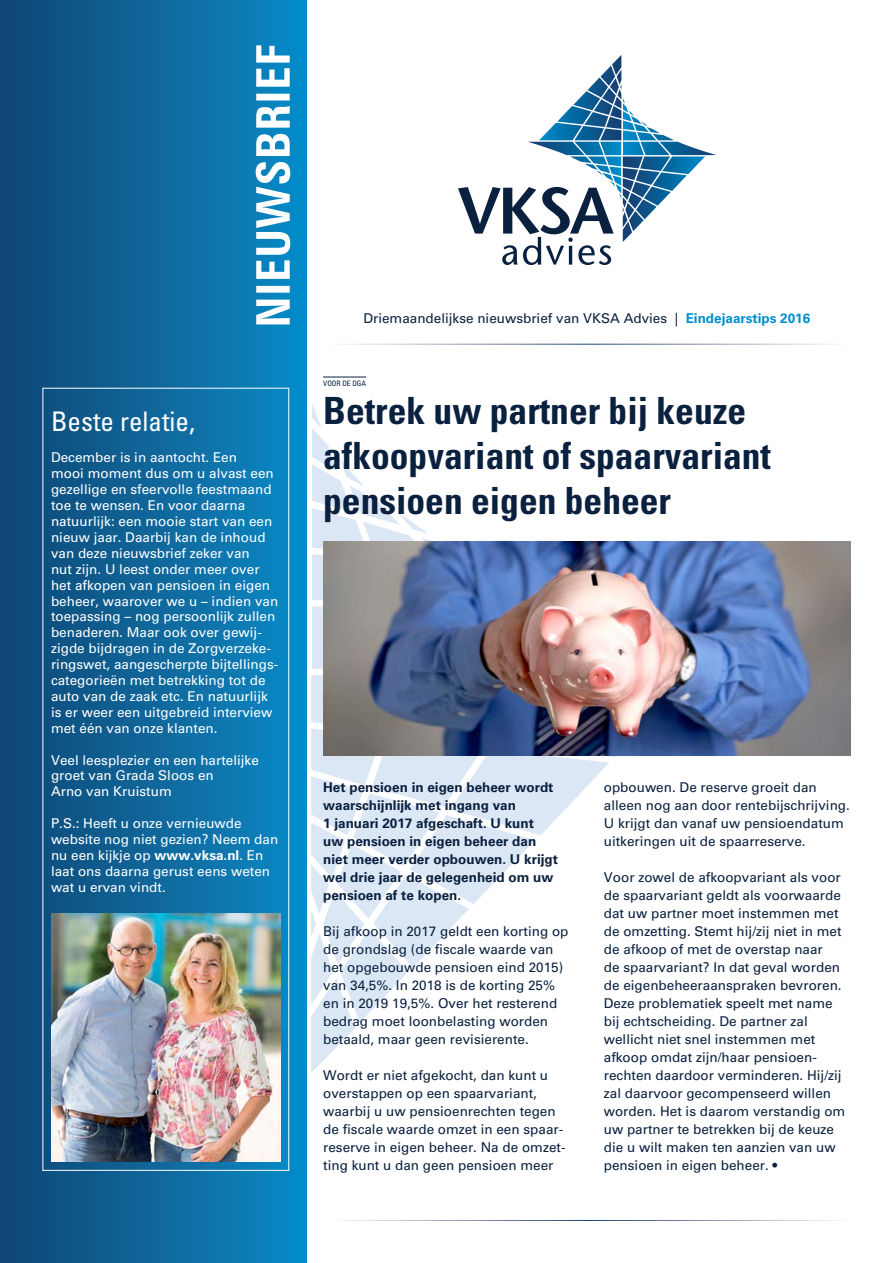
<style>
.page{position:relative;width:893px;height:1263px;background:#fff}
.page>*{position:absolute;margin:0;border:0;box-sizing:border-box;transform-origin:0 0}
.t1{font:700 condensed 37.5px/45px "Univers LT Std";color:#0a203f}
.t2{font:condensed 27px "Univers LT Std";color:#fff}
.t3{font:13.5px/18px "Univers LT Std";color:#0a203f}
.t4{font:13.5px/15.9px "Univers LT Std";color:#fff}
.t5{font:700 13.5px/18px "Univers LT Std";color:#0a203f}
.t6{font:condensed 7.5px "Univers LT Std";color:#0a203f}
.s1{font-weight:700}
.s2{font-weight:700;color:#008ece}
</style>
<div class="page">
<div style="left:0;top:0;width:306px;height:1263px;background:linear-gradient(to right,#114673,#0e8bc6)"></div>
<svg style="left:311px;top:404px;width:306px;height:669px"></svg>
<img style="left:51px;top:914px;width:230px;height:247px">
<svg style="left:256px;top:45px;width:34px;height:279px"></svg>
<svg style="left:458px;top:55px;width:258px;height:210px"></svg>
<hr style="left:323px;top:377px;width:43px;height:1px;background:#0a203f">
<img style="left:323px;top:541px;width:527px;height:215px">
<h2 class="t2" style="left:51px;top:404px;width:145px">Beste relatie,</h2>
<p class="t4" style="left:51px;top:450px;width:229px">December is in aantocht. Een<br>mooi moment dus om u alvast een gezellige en sfeervolle feestmaand toe te wensen. En voor daarna natuurlijk: een mooie start van een nieuw jaar. Daarbij kan de inhoud van deze nieuwsbrief zeker van<br>nut zijn. U leest onder meer over het afkopen van pensioen in eigen beheer, waarover we u – indien van toepassing – nog persoonlijk zullen benaderen. Maar ook over gewij&shy;zigde bijdragen in de Zorgverzeke&shy;ringswet, aangescherpte bijtellings&shy;categorieën met betrekking tot de auto van de zaak etc. En natuurlijk is er weer een uitgebreid interview met één van onze klanten.</p>
<p class="t4" style="left:51px;top:752px;width:209px">Veel leesplezier en een hartelijke groet van Grada Sloos en<br>Arno van Kruistum</p>
<p class="t4" style="left:51px;top:815px;width:229px">P.S.: Heeft u onze vernieuwde website nog niet gezien? Neem dan nu een kijkje op <span class="s1">www.vksa.nl</span>. En laat ons daarna gerust eens weten wat u ervan vindt.</p>
<p class="t3" style="left:363px;top:309px;width:448px">Driemaandelijkse nieuwsbrief van VKSA Advies | <span class="s2">Eindejaarstips 2016</span></p>
<p class="t6" style="left:323px;top:379px;width:44px">VOOR DE DGA</p>
<h1 class="t1" style="left:323px;top:387px;width:449px">Betrek uw partner bij keuze afkoopvariant of spaarvariant pensioen eigen beheer</h1>
<p class="t5" style="left:323px;top:778px;width:236px">Het pensioen in eigen beheer wordt waarschijnlijk met ingang van<br>1 januari 2017 afgeschaft. U kunt<br>uw pensioen in eigen beheer dan niet meer verder opbouwen. U krijgt wel drie jaar de gelegenheid om uw pensioen af te kopen.</p>
<p class="t3" style="left:323px;top:922px;width:247px">Bij afkoop in 2017 geldt een korting op de grondslag (de fiscale waarde van het opgebouwde pensioen eind 2015) van 34,5%. In 2018 is de korting 25% en in 2019 19,5%. Over het resterend bedrag moet loonbelasting worden betaald, maar geen revisierente.</p>
<p class="t3" style="left:323px;top:1066px;width:244px">Wordt er niet afgekocht, dan kunt u overstappen op een spaarvariant, waarbij u uw pensioenrechten tegen de fiscale waarde omzet in een spaar&shy;reserve in eigen beheer. Na de omzet&shy;ting kunt u dan geen pensioen meer</p>
<p class="t3" style="left:604px;top:778px;width:248px">opbouwen. De reserve groeit dan alleen nog aan door rentebijschrijving.<br>U krijgt dan vanaf uw pensioendatum uitkeringen uit de spaarreserve.</p>
<p class="t3" style="left:604px;top:868px;width:243px">Voor zowel de afkoopvariant als voor de spaarvariant geldt als voorwaarde dat uw partner moet instemmen met de omzetting. Stemt hij/zij niet in met de afkoop of met de overstap naar<br>de spaarvariant? In dat geval worden de eigenbeheeraanspraken bevroren.<br>Deze problematiek speelt met name bij echtscheiding. De partner zal wellicht niet snel instemmen met afkoop omdat zijn/haar pensioen&shy;rechten daardoor verminderen. Hij/zij zal daarvoor gecompenseerd willen worden. Het is daarom verstandig om uw partner te betrekken bij de keuze die u wilt maken ten aanzien van uw pensioen in eigen beheer. •</p>
</div>
